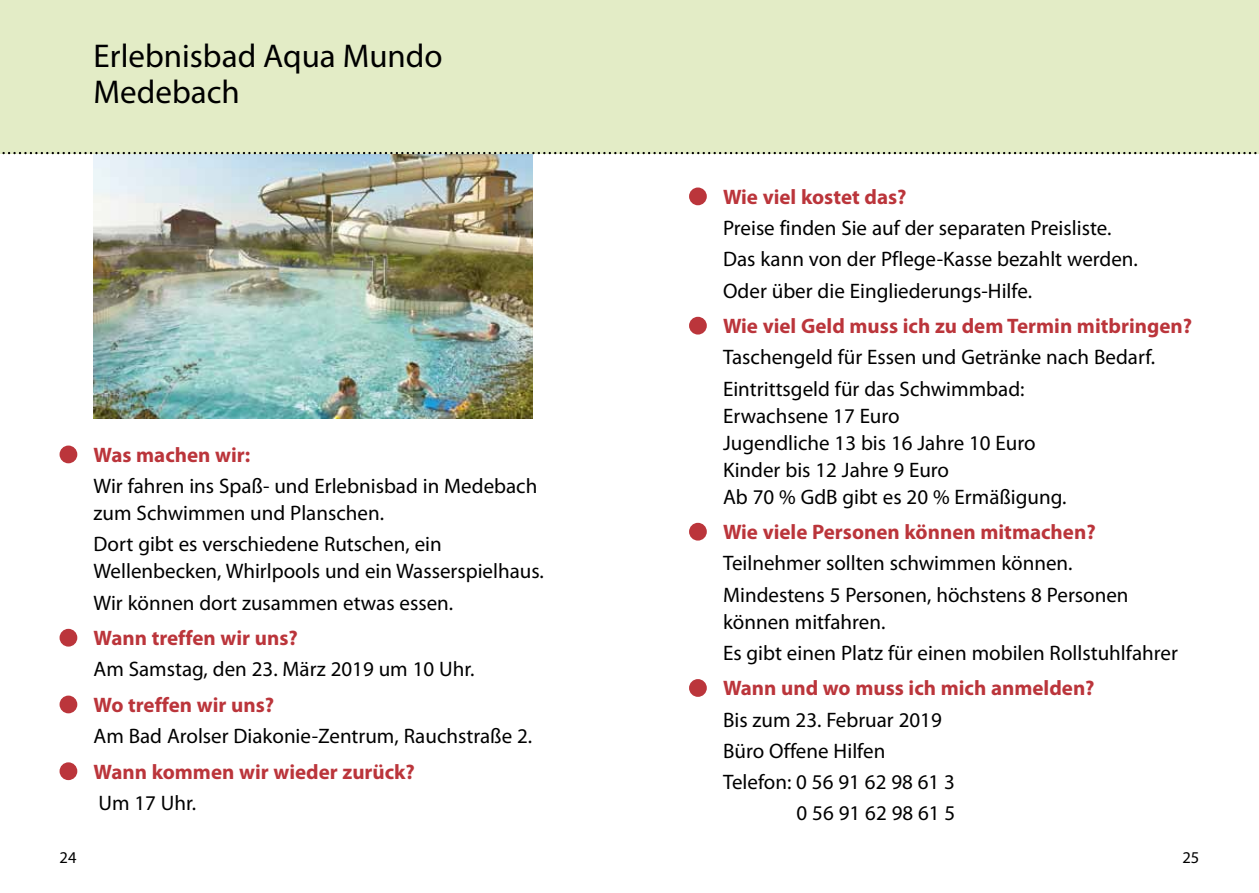
<style>
.page{position:relative;width:1259px;height:893px;background:#fff}
.page>*{position:absolute;margin:0;border:0;box-sizing:border-box;transform-origin:0 0}
.t1{font:33px/35.5px "Myriad Pro";color:#000}
.t2{font:21px/27px "Myriad Pro";color:#000}
.t3{font:700 21px "Myriad Pro";color:#bb353b}
.t4{font:16.5px "Myriad Pro";color:#000}
</style>
<div class="page">
<div style="left:60px;top:446px;width:17px;height:17px;background:#bb353b;border-radius:50%"></div>
<div style="left:60px;top:629px;width:17px;height:18px;background:#bb353b;border-radius:50%"></div>
<div style="left:60px;top:696px;width:17px;height:17px;background:#bb353b;border-radius:50%"></div>
<div style="left:60px;top:762px;width:17px;height:18px;background:#bb353b;border-radius:50%"></div>
<img style="left:94px;top:154px;width:438px;height:265px">
<div style="left:689px;top:188px;width:18px;height:17px;background:#bb353b;border-radius:50%"></div>
<div style="left:689px;top:317px;width:18px;height:18px;background:#bb353b;border-radius:50%"></div>
<div style="left:689px;top:523px;width:18px;height:18px;background:#bb353b;border-radius:50%"></div>
<div style="left:689px;top:679px;width:18px;height:18px;background:#bb353b;border-radius:50%"></div>
<div style="left:629px;top:0;width:630px;height:153px;background:#e3ecc6"></div>
<div style="left:0;top:0;width:629px;height:153px;background:#e3ecc6"></div>
<svg style="left:0;top:152px;width:1259px;height:2px"></svg>
<h1 class="t1" style="left:94px;top:38px;width:350px">Erlebnisbad Aqua Mundo<br>Medebach</h1>
<p class="t3" style="left:94px;top:441px;width:158px">Was machen wir:</p>
<p class="t2" style="left:94px;top:472px;width:445px">Wir fahren ins Spaß- und Erlebnisbad in Medebach zum Schwimmen und Planschen.</p>
<p class="t2" style="left:94px;top:530px;width:452px">Dort gibt es verschiedene Rutschen, ein<br>Wellenbecken, Whirlpools und ein Wasserspielhaus.</p>
<p class="t2" style="left:94px;top:589px;width:361px">Wir können dort zusammen etwas essen.</p>
<p class="t3" style="left:94px;top:624px;width:206px">Wann treffen wir uns?</p>
<p class="t2" style="left:94px;top:655px;width:382px">Am Samstag, den 23. März 2019 um 10 Uhr.</p>
<p class="t3" style="left:94px;top:691px;width:182px">Wo treffen wir uns?</p>
<p class="t2" style="left:94px;top:722px;width:440px">Am Bad Arolser Diakonie-Zentrum, Rauchstraße 2.</p>
<p class="t3" style="left:94px;top:758px;width:323px">Wann kommen wir wieder zurück?</p>
<p class="t2" style="left:98px;top:789px;width:99px">Um 17 Uhr.</p>
<p class="t3" style="left:723px;top:183px;width:185px">Wie viel kostet das?</p>
<p class="t2" style="left:723px;top:212px;width:416px;line-height:31.2px">Preise finden Sie auf der separaten Preisliste.<br>Das kann von der Pflege-Kasse bezahlt werden.<br>Oder über die Eingliederungs-Hilfe.</p>
<p class="t3" style="left:723px;top:312px;width:470px">Wie viel Geld muss ich zu dem Termin mitbringen?</p>
<p class="t2" style="left:723px;top:341px;width:434px;line-height:31.2px">Taschengeld für Essen und Getränke nach Bedarf.<br>Eintrittsgeld für das Schwimmbad:</p>
<p class="t2" style="left:723px;top:402px;width:345px">Erwachsene 17 Euro<br>Jugendliche 13 bis 16 Jahre 10 Euro<br>Kinder bis 12 Jahre 9 Euro<br>Ab 70 % GdB gibt es 20 % Ermäßigung.</p>
<p class="t3" style="left:723px;top:518px;width:374px">Wie viele Personen können mitmachen?</p>
<p class="t2" style="left:723px;top:547px;width:407px;line-height:31.2px">Teilnehmer sollten schwimmen können.<br>Mindestens 5 Personen, höchstens 8 Personen</p>
<p class="t2" style="left:723px;top:606px;width:456px;line-height:31.2px">können mitfahren.<br>Es gibt einen Platz für einen mobilen Rollstuhlfahrer</p>
<p class="t3" style="left:723px;top:675px;width:373px">Wann und wo muss ich mich anmelden?</p>
<p class="t2" style="left:723px;top:706px;width:220px">Bis zum 23. Februar 2019</p>
<p class="t2" style="left:723px;top:737px;width:164px">Büro Offene Hilfen</p>
<p class="t2" style="left:723px;top:768px;width:233px">Telefon: 0 56 91 62 98 61 3</p>
<p class="t2" style="left:796px;top:799px;width:160px">0 56 91 62 98 61 5</p>
<p class="t4" style="left:60px;top:847px;width:18px">24</p>
<p class="t4" style="left:1182px;top:847px;width:18px">25</p>
</div>
